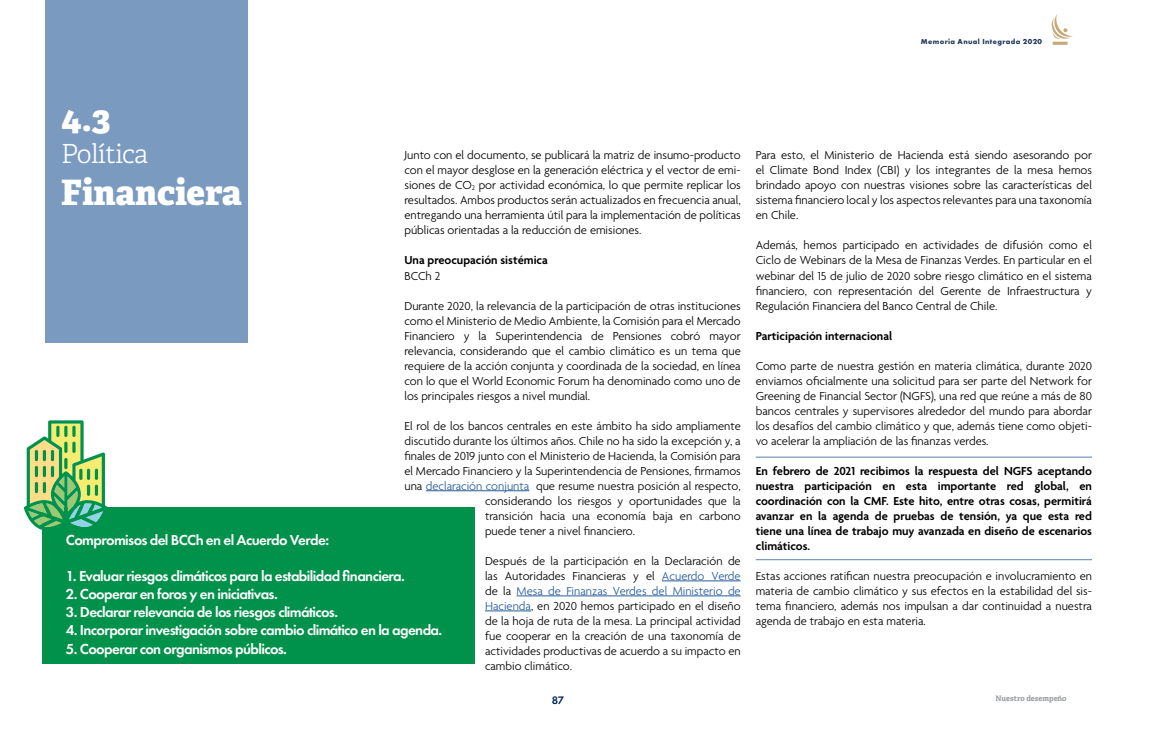
<style>
.page{position:relative;width:1170px;height:745px;background:#fff}
.page>*{position:absolute;margin:0;border:0;box-sizing:border-box;transform-origin:0 0}
.t1{font:800 35px "Adelle";color:#fff}
.t2{font:300 26.25px "Adelle";letter-spacing:-.02em;color:#fff}
.t3{font:600 15px "Futura PT";letter-spacing:-.04em;color:#fff}
.t4{font:300 12.5px/15px "Agenda";color:#000;text-align:justify}
.t5{font:600 12.5px/15px "Agenda";color:#000;text-align:justify}
.t6{font:600 11.25px "Futura PT";color:#002554}
.t7{font:700 7.5px "Futura PT";letter-spacing:.05em;color:#21365b}
.t8{font:700 7.5px "Adelle";color:#989b9d}
.s1{font-size:7.25px}
.s2{color:#275b9b}
</style>
<div class="page">
<svg style="left:1051px;top:14px;width:21px;height:31px"></svg>
<div style="left:45px;top:0;width:203px;height:342px;background:#7a9ac0"></div>
<hr style="left:426px;top:490px;width:103px;height:1px;background:#275b9b">
<hr style="left:662px;top:580px;width:78px;height:1px;background:#275b9b">
<hr style="left:516px;top:595px;width:224px;height:1px;background:#275b9b">
<hr style="left:485px;top:610px;width:46px;height:1px;background:#275b9b">
<div style="left:42px;top:507px;width:432px;height:156px;background:#00914a"></div>
<svg style="left:24px;top:420px;width:84px;height:110px"></svg>
<hr style="left:755px;top:558px;width:336px;height:2px;background:#7a9ac0">
<hr style="left:755px;top:456px;width:336px;height:1px;background:#7a9ac0">
<p class="t7" style="left:920px;top:37px;width:123px">Memoria Anual Integrada 2020</p>
<h1 class="t1" style="left:61px;top:96px;width:51px">4.3</h1>
<h2 class="t2" style="left:61px;top:137px;width:88px">Política</h2>
<h1 class="t1" style="left:61px;top:169px;width:182px">Financiera</h1>
<p class="t4" style="left:404px;top:148px;width:338px">Junto con el documento, se publicará la matriz de insumo-producto con el mayor desglose en la generación eléctrica y el vector de emi&shy;siones de CO<span class="s1">2</span> por actividad económica, lo que permite replicar los resultados. Ambos productos serán actualizados en frecuencia anual, entregando una herramienta útil para la implementación de políticas públicas orientadas a la reducción de emisiones.</p>
<p class="t5" style="left:404px;top:253px;width:145px">Una preocupación sistémica</p>
<p class="t4" style="left:404px;top:268px;width:37px">BCCh 2</p>
<p class="t4" style="left:404px;top:298px;width:338px">Durante 2020, la relevancia de la participación de otras instituciones como el Ministerio de Medio Ambiente, la Comisión para el Mercado Financiero y la Superintendencia de Pensiones cobró mayor relevancia, considerando que el cambio climático es un tema que requiere de la acción conjunta y coordinada de la sociedad, en línea con lo que el World Economic Forum ha denominado como uno de los principales riesgos a nivel mundial.</p>
<p class="t4" style="left:404px;top:418px;width:338px">El rol de los bancos centrales en este ámbito ha sido ampliamente</p>
<p class="t4" style="left:404px;top:433px;width:338px">discutido durante los últimos años. Chile no ha sido la excepción y, a</p>
<p class="t4" style="left:404px;top:448px;width:338px">finales de 2019 junto con el Ministerio de Hacienda, la Comisión para</p>
<p class="t4" style="left:404px;top:463px;width:338px">el Mercado Financiero y la Superintendencia de Pensiones, firmamos</p>
<p class="t4" style="left:404px;top:478px;width:338px">una <span class="s2">declaración conjunta</span> que resume nuestra posición al respecto,</p>
<p class="t4" style="left:485px;top:493px;width:257px">considerando los riesgos y oportunidades que la</p>
<p class="t4" style="left:485px;top:508px;width:257px">transición hacia una economía baja en carbono</p>
<p class="t4" style="left:485px;top:523px;width:151px">puede tener a nivel financiero.</p>
<p class="t4" style="left:485px;top:553px;width:257px">Después de la participación en la Declaración de las Autoridades Financieras y el <span class="s2">Acuerdo Verde </span>de la <span class="s2">Mesa de Finanzas Verdes del Ministerio de Hacienda</span>, en 2020 hemos participado en el diseño de la hoja de ruta de la mesa. La principal actividad fue cooperar en la creación de una taxonomía de actividades productivas de acuerdo a su impacto en cambio climático.</p>
<p class="t3" style="left:66px;top:530px;width:265px">Compromisos del BCCh en el Acuerdo Verde:</p>
<p class="t3" style="left:66px;top:566px;width:340px">1. Evaluar riesgos climáticos para la estabilidad financiera.</p>
<p class="t3" style="left:66px;top:584px;width:213px">2. Cooperar en foros y en iniciativas.</p>
<p class="t3" style="left:66px;top:602px;width:274px">3. Declarar relevancia de los riesgos climáticos.</p>
<p class="t3" style="left:66px;top:620px;width:378px">4. Incorporar investigación sobre cambio climático en la agenda.</p>
<p class="t3" style="left:66px;top:638px;width:222px">5. Cooperar con organismos públicos.</p>
<p class="t4" style="left:755px;top:148px;width:338px">Para esto, el Ministerio de Hacienda está siendo asesorando por el Climate Bond Index (CBI) y los integrantes de la mesa hemos brindado apoyo con nuestras visiones sobre las características del sistema financiero local y los aspectos relevantes para una taxonomía en Chile.</p>
<p class="t4" style="left:755px;top:238px;width:338px">Además, hemos participado en actividades de difusión como el Ciclo de Webinars de la Mesa de Finanzas Verdes. En particular en el webinar del 15 de julio de 2020 sobre riesgo climático en el sistema financiero, con representación del Gerente de Infraestructura y Regulación Financiera del Banco Central de Chile.</p>
<p class="t5" style="left:755px;top:328px;width:138px">Participación internacional</p>
<p class="t4" style="left:755px;top:358px;width:338px">Como parte de nuestra gestión en materia climática, durante 2020 enviamos oficialmente una solicitud para ser parte del Network for Greening de Financial Sector (NGFS), una red que reúne a más de 80 bancos centrales y supervisores alrededor del mundo para abordar los desafíos del cambio climático y que, además tiene como objeti&shy;vo acelerar la ampliación de las finanzas verdes.</p>
<p class="t5" style="left:755px;top:463px;width:338px">En febrero de 2021 recibimos la respuesta del NGFS aceptando nuestra participación en esta importante red global, en coordinación con la CMF. Este hito, entre otras cosas, permitirá avanzar en la agenda de pruebas de tensión, ya que esta red tiene una línea de trabajo muy avanzada en diseño de escenarios climáticos.</p>
<p class="t4" style="left:755px;top:568px;width:338px">Estas acciones ratifican nuestra preocupación e involucramiento en materia de cambio climático y sus efectos en la estabilidad del sis&shy;tema financiero, además nos impulsan a dar continuidad a nuestra agenda de trabajo en esta materia.</p>
<p class="t6" style="left:551px;top:692px;width:14px">87</p>
<p class="t8" style="left:995px;top:693px;width:73px">Nuestro desempeño</p>
</div>
